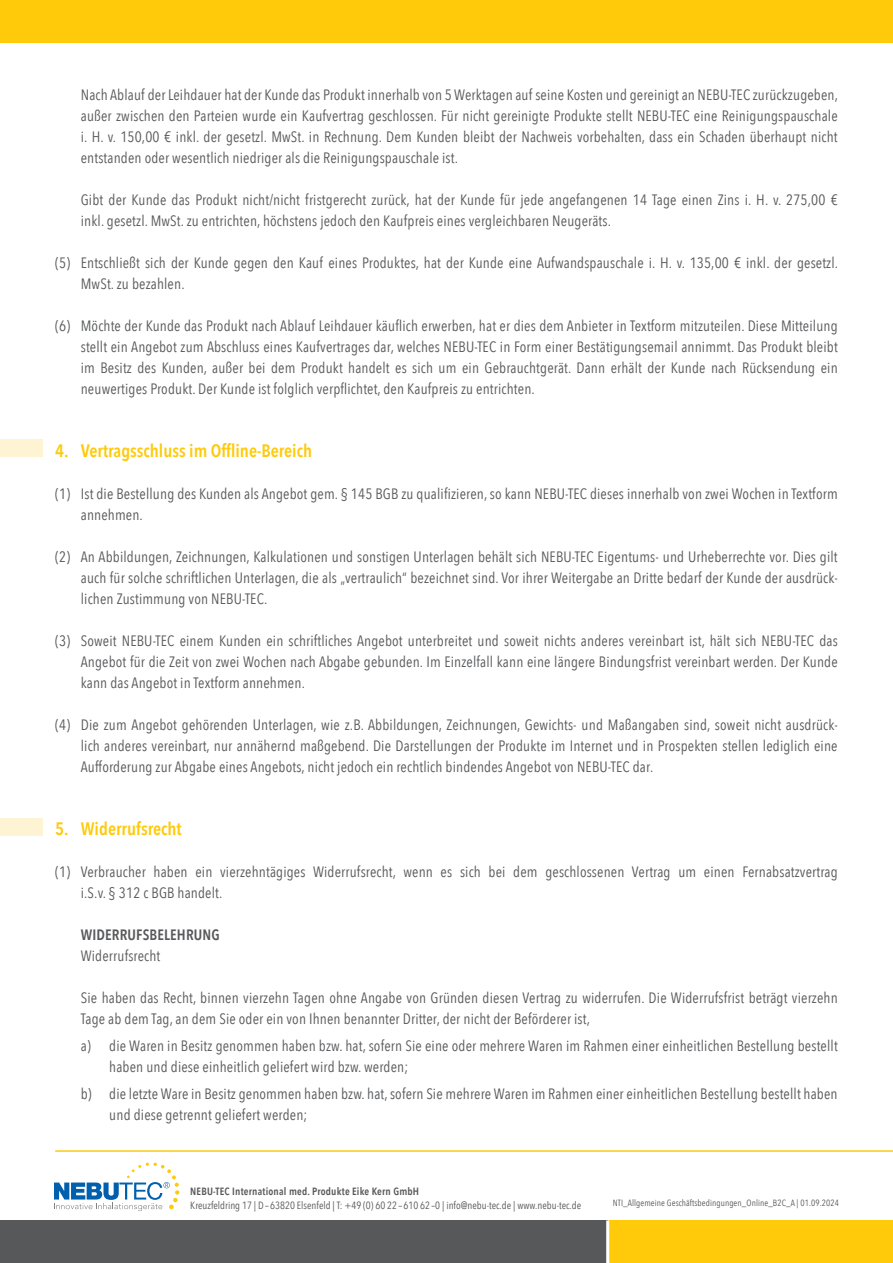
<style>
.page{position:relative;width:893px;height:1263px;background:#fff}
.page>*{position:absolute;margin:0;border:0;box-sizing:border-box;transform-origin:0 0}
.t1{font:600 18px "Avenir Next Condensed";color:#feca0a}
.t2{font:15px/21px "Avenir Next Condensed";letter-spacing:.01em;color:#57585a}
.t3{font:600 15px "Avenir Next Condensed";letter-spacing:.01em;color:#57585a}
.t4{font:10.5px "Avenir Next Condensed";color:#57585a}
.t5{font:600 10.5px "Avenir Next Condensed";letter-spacing:.02em;color:#57585a}
.t6{font:9px "Avenir Next Condensed";letter-spacing:.01em;color:#57585a}
</style>
<div class="page">
<div style="left:0;top:0;width:893px;height:43px;background:#feca0a"></div>
<svg style="left:54px;top:1162px;width:125px;height:49px"></svg>
<div style="left:0;top:1220px;width:893px;height:43px;background:#57585a"></div>
<div style="left:608px;top:1220px;width:285px;height:43px;background:#feca0a"></div>
<hr style="left:606px;top:1220px;width:3px;height:43px;background:#fff">
<hr style="left:55px;top:1151px;width:838px;height:1px;background:#feca0a">
<div style="left:0;top:440px;width:43px;height:17px;background:#fef3d2"></div>
<div style="left:0;top:818px;width:43px;height:17px;background:#fef3d2"></div>
<p class="t2" style="left:81px;top:84px;width:759px;text-align:justify">Nach Ablauf der Leihdauer hat der Kunde das Produkt innerhalb von 5 Werktagen auf seine Kosten und gereinigt an NEBU-TEC zurückzugeben, außer zwischen den Parteien wurde ein Kaufvertrag geschlossen. Für nicht gereinigte Produkte stellt NEBU-TEC eine Reinigungspauschale i. H. v. 150,00 € inkl. der gesetzl. MwSt. in Rechnung. Dem Kunden bleibt der Nachweis vorbehalten, dass ein Schaden überhaupt nicht entstanden oder wesentlich niedriger als die Reinigungspauschale ist.</p>
<p class="t2" style="left:81px;top:189px;width:758px">Gibt der Kunde das Produkt nicht/nicht fristgerecht zurück, hat der Kunde für jede angefangenen 14 Tage einen Zins i. H. v. 275,00 € inkl. gesetzl. MwSt. zu entrichten, höchstens jedoch den Kaufpreis eines vergleichbaren Neugeräts.</p>
<p class="t2" style="left:81px;top:252px;width:759px;text-indent:-26px">(5) Entschließt sich der Kunde gegen den Kauf eines Produktes, hat der Kunde eine Aufwandspauschale i. H. v. 135,00 € inkl. der gesetzl.<br>MwSt. zu bezahlen.</p>
<p class="t2" style="left:81px;top:315px;width:758px;text-align:justify;text-indent:-26px">(6) Möchte der Kunde das Produkt nach Ablauf Leihdauer käuflich erwerben, hat er dies dem Anbieter in Textform mitzuteilen. Diese Mitteilung stellt ein Angebot zum Abschluss eines Kaufvertrages dar, welches NEBU-TEC in Form einer Bestätigungsemail annimmt. Das Produkt bleibt im Besitz des Kunden, außer bei dem Produkt handelt es sich um ein Gebrauchtgerät. Dann erhält der Kunde nach Rücksendung ein neuwertiges Produkt. Der Kunde ist folglich verpflichtet, den Kaufpreis zu entrichten.</p>
<p class="t1" style="left:55px;top:435px;width:258px">4. Vertragsschluss im Offline-Bereich</p>
<p class="t2" style="left:81px;top:483px;width:758px;text-indent:-26px">(1) Ist die Bestellung des Kunden als Angebot gem. § 145 BGB zu qualifizieren, so kann NEBU-TEC dieses innerhalb von zwei Wochen in Textform annehmen.</p>
<p class="t2" style="left:81px;top:546px;width:758px;text-align:justify;text-indent:-26px">(2) An Abbildungen, Zeichnungen, Kalkulationen und sonstigen Unterlagen behält sich NEBU-TEC Eigentums- und Urheberrechte vor. Dies gilt auch für solche schriftlichen Unterlagen, die als „vertraulich“ bezeichnet sind. Vor ihrer Weitergabe an Dritte bedarf der Kunde der ausdrück&shy;lichen Zustimmung von NEBU-TEC.</p>
<p class="t2" style="left:81px;top:630px;width:758px;text-align:justify;text-indent:-26px">(3) Soweit NEBU-TEC einem Kunden ein schriftliches Angebot unterbreitet und soweit nichts anderes vereinbart ist, hält sich NEBU-TEC das Angebot für die Zeit von zwei Wochen nach Abgabe gebunden. Im Einzelfall kann eine längere Bindungsfrist vereinbart werden. Der Kunde kann das Angebot in Textform annehmen.</p>
<p class="t2" style="left:81px;top:714px;width:758px;text-align:justify;text-indent:-26px">(4) Die zum Angebot gehörenden Unterlagen, wie z.B. Abbildungen, Zeichnungen, Gewichts- und Maßangaben sind, soweit nicht ausdrück&shy;lich anderes vereinbart, nur annähernd maßgebend. Die Darstellungen der Produkte im Internet und in Prospekten stellen lediglich eine Aufforderung zur Abgabe eines Angebots, nicht jedoch ein rechtlich bindendes Angebot von NEBU-TEC dar.</p>
<p class="t1" style="left:55px;top:813px;width:128px">5. Widerrufsrecht</p>
<p class="t2" style="left:81px;top:861px;width:758px;text-indent:-26px">(1) Verbraucher haben ein vierzehntägiges Widerrufsrecht, wenn es sich bei dem geschlossenen Vertrag um einen Fernabsatzvertrag i.S.v. § 312 c BGB handelt.</p>
<p class="t3" style="left:81px;top:922px;width:140px">WIDERRUFSBELEHRUNG</p>
<p class="t2" style="left:81px;top:945px;width:81px">Widerrufsrecht</p>
<p class="t2" style="left:81px;top:987px;width:758px">Sie haben das Recht, binnen vierzehn Tagen ohne Angabe von Gründen diesen Vertrag zu widerrufen. Die Widerrufsfrist beträgt vierzehn<br>Tage ab dem Tag, an dem Sie oder ein von Ihnen benannter Dritter, der nicht der Beförderer ist,</p>
<p class="t2" style="left:109px;top:1035px;width:730px;text-indent:-28px">a) die Waren in Besitz genommen haben bzw. hat, sofern Sie eine oder mehrere Waren im Rahmen einer einheitlichen Bestellung bestellt haben und diese einheitlich geliefert wird bzw. werden;</p>
<p class="t2" style="left:109px;top:1083px;width:730px;text-indent:-28px">b) die letzte Ware in Besitz genommen haben bzw. hat, sofern Sie mehrere Waren im Rahmen einer einheitlichen Bestellung bestellt haben und diese getrennt geliefert werden;</p>
<p class="t5" style="left:190px;top:1182px;width:230px">NEBU-TEC International med. Produkte Eike Kern GmbH</p>
<p class="t4" style="left:190px;top:1196px;width:392px">Kreuzfeldring 17 | D– 63820 Elsenfeld | T: +49 (0) 60 22 – 610 62 –0 | info@nebu-tec.de | www.nebu-tec.de</p>
<p class="t6" style="left:613px;top:1195px;width:228px">NTI_Allgemeine Geschäftsbedingungen_Online_B2C_A | 01.09.2024</p>
</div>
